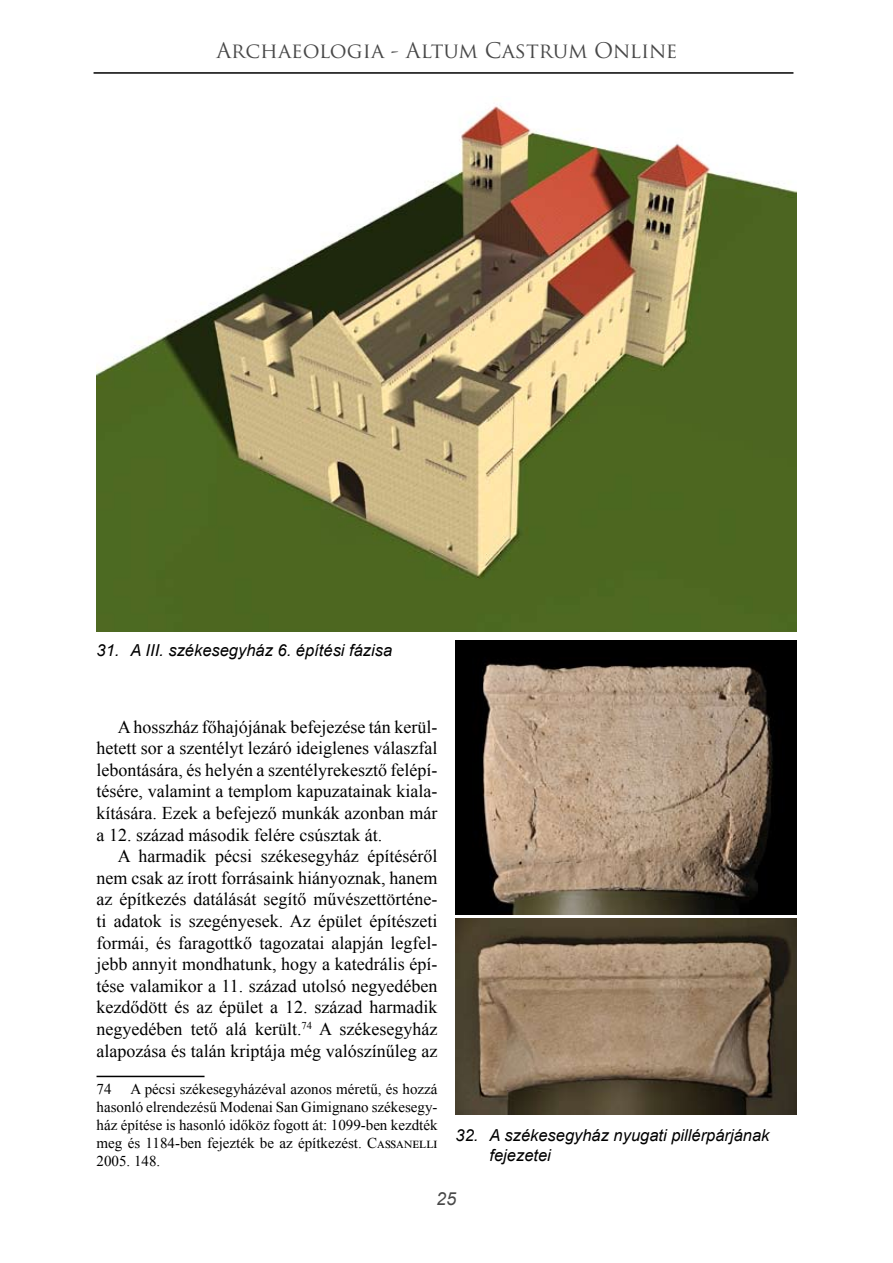
<style>
.page{position:relative;width:893px;height:1263px;background:#fff}
.page>*{position:absolute;margin:0;border:0;box-sizing:border-box;transform-origin:0 0}
.t1{font:21px "Trajan Pro";color:#484848}
.t2{font:18px/21.6px "Times New Roman";color:#000;text-align:justify}
.t3{font:italic 18px "Arial";color:#484848}
.t4{font:italic 16.5px/19.8px "Arial";color:#000}
.t5{font:15px/18px "Times New Roman";color:#000;text-align:justify}
</style>
<div class="page">
<hr style="left:94px;top:72px;width:699px;height:2px;background:#000">
<hr style="left:97px;top:1076px;width:108px;height:1px;background:#000">
<img style="left:97px;top:105px;width:699px;height:526px">
<img style="left:455px;top:640px;width:341px;height:274px">
<img style="left:455px;top:918px;width:341px;height:196px">
<p class="t1" style="left:216px;top:37px;width:463px">Archaeologia - Altum Castrum Online</p>
<p class="t4" style="left:97px;top:641px;width:297px">31. A III. székesegyház 6. építési fázisa</p>
<p class="t2" style="left:97px;top:715px;width:342px;text-indent:21px">A hosszház főhajójának befejezése tán kerül&shy;hetett sor a szentélyt lezáró ideiglenes válaszfal lebontására, és helyén a szentélyrekesztő felépí&shy;tésére, valamint a templom kapuzatainak kiala&shy;kítására. Ezek a befejező munkák azonban már a 12. század második felére csúsztak át.</p>
<p class="t2" style="left:97px;top:845px;width:342px;text-indent:21px">A harmadik pécsi székesegyház építéséről nem csak az írott forrásaink hiányoznak, hanem az építkezés datálását segítő művészettörténe&shy;ti adatok is szegényesek. Az épület építészeti formái, és faragottkő tagozatai alapján legfel&shy;jebb annyit mondhatunk, hogy a katedrális épí&shy;tése valamikor a 11. század utolsó negyedében kezdődött és az épület a 12. század harmadik negyedében tető alá került.<sup>74</sup> A székesegyház alapozása és talán kriptája még valószínűleg az</p>
<p class="t5" style="left:97px;top:1080px;width:16px">74</p>
<p class="t5" style="left:97px;top:1080px;width:342px;text-indent:34px">A pécsi székesegyházéval azonos méretű, és hozzá hasonló elrendezésű Modenai San Gimignano székesegy&shy;ház építése is hasonló időköz fogott át: 1099-ben kezdték meg és 1184-ben fejezték be az építkezést. Cassanelli 2005. 148.</p>
<p class="t4" style="left:489px;top:1125px;width:282px;text-indent:-34px">32. A székesegyház nyugati pillérpárjának fejezetei</p>
<p class="t3" style="left:436px;top:1187px;width:22px">25</p>
</div>
